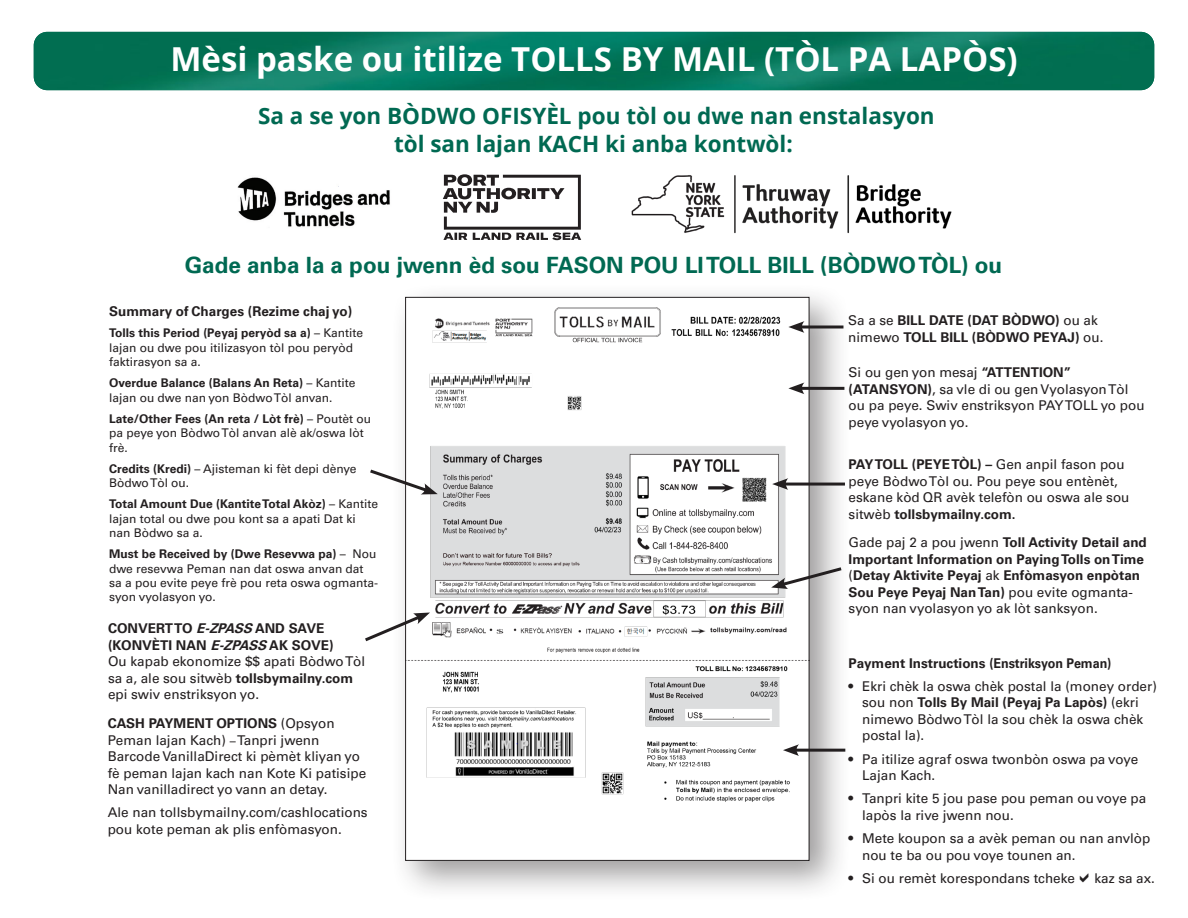
<style>
.page{position:relative;width:1188px;height:918px;background:#fff}
.page>*{position:absolute;margin:0;border:0;box-sizing:border-box;transform-origin:0 0}
.t1{font:700 33px "Open Sans";color:#fff}
.t2{font:700 22.5px/28.5px "Open Sans";color:#006952;text-align:center}
.t3{font:700 22.5px "Univers";color:#006952}
.t4{font:13.5px/16.5px "Univers";color:#231f20}
.t5{font:700 13.5px/16.5px "Univers";color:#231f20}
.t6{font:12px/14.4px "Univers";color:#231f20}
.s1{font-weight:700}
.s2{font-weight:400}
.s3{font-weight:700;font-style:italic}
.s4{font-size:12px}
</style>
<div class="page">
<div style="left:390px;top:282px;width:461px;height:620px;background:#231f20;opacity:.45"></div>
<div style="left:406px;top:297px;width:403px;height:563px;background:#fff"></div>
<img style="left:407px;top:307px;width:400px;height:495px">
<hr style="left:799px;top:326px;width:44px;height:2px;background:#231f20">
<svg style="left:788px;top:321px;width:16px;height:12px"></svg>
<hr style="left:783px;top:483px;width:62px;height:3px;background:#231f20">
<svg style="left:772px;top:478px;width:16px;height:12px"></svg>
<hr style="left:793px;top:749px;width:52px;height:3px;background:#231f20">
<svg style="left:783px;top:744px;width:16px;height:12px"></svg>
<hr style="left:799px;top:387px;width:45px;height:3px;background:#231f20">
<svg style="left:788px;top:382px;width:16px;height:12px"></svg>
<svg style="left:771px;top:565px;width:74px;height:24px"></svg>
<svg style="left:370px;top:467px;width:68px;height:28px"></svg>
<svg style="left:365px;top:613px;width:65px;height:31px"></svg>
<img style="left:34px;top:32px;width:1120px;height:58px">
<img style="left:237px;top:177px;width:153px;height:50px">
<img style="left:631px;top:175px;width:321px;height:59px">
<svg style="left:443px;top:174px;width:138px;height:66px"></svg>
<p class="t1" style="left:170px;top:35px;width:849px">Mèsi paske ou itilize TOLLS BY MAIL (TÒL PA LAPÒS)</p>
<p class="t2" style="left:258px;top:101px;width:678px">Sa a se yon BÒDWO OFISYÈL pou tòl ou dwe nan enstalasyon tòl san lajan KACH ki anba kontwòl:</p>
<p class="t3" style="left:185px;top:252px;width:819px">Gade anba la a pou jwenn èd sou FASON POU LI TOLL BILL (BÒDWO TÒL) ou</p>
<p class="t5" style="left:109px;top:303px;width:245px">Summary of Charges (Rezime chaj yo)</p>
<p class="t6" style="left:109px;top:326px;width:256px"><span class="s1">Tolls this Period (Peyaj peryòd sa a)</span> – Kantite lajan ou dwe pou itilizasyon tòl pou peryòd faktirasyon sa a.</p>
<p class="t6" style="left:109px;top:376px;width:248px"><span class="s1">Overdue Balance (Balans An Reta)</span> – Kantite lajan ou dwe nan yon Bòdwo Tòl anvan.</p>
<p class="t6" style="left:109px;top:411px;width:263px"><span class="s1">Late/Other Fees (An reta / Lòt frè)</span> – Poutèt ou pa peye yon Bòdwo Tòl anvan alè ak/oswa lòt frè.</p>
<p class="t6" style="left:109px;top:461px;width:249px"><span class="s1">Credits (Kredi)</span> – Ajisteman ki fèt depi dènye<br>Bòdwo Tòl ou.</p>
<p class="t6" style="left:109px;top:497px;width:271px"><span class="s1">Total Amount Due (Kantite Total Akòz)</span> – Kantite lajan total ou dwe pou kont sa a apati Dat ki nan Bòdwo sa a.</p>
<p class="t6" style="left:109px;top:547px;width:271px"><span class="s1">Must be Received by (Dwe Resevwa pa)</span> – Nou dwe resevwa Peman nan dat oswa anvan dat sa a pou evite peye frè pou reta oswa ogmanta&shy;syon vyolasyon yo.</p>
<p class="t5" style="left:849px;top:534px;width:300px"><span class="s2">Gade paj 2 a pou jwenn</span> Toll Activity Detail and Important Information on Paying Tolls on Time <span class="s2">(</span>Detay Aktivite Peyaj <span class="s2">ak</span> Enfòmasyon enpòtan Sou Peye Peyaj Nan Tan) <span class="s2">pou evite ogmanta&shy;syon nan vyolasyon yo ak lòt sanksyon.</span></p>
<p class="t5" style="left:848px;top:312px;width:257px"><span class="s2">Sa a se</span> BILL DATE (DAT BÒDWO) <span class="s2">ou ak nimewo</span> TOLL BILL (BÒDWO PEYAJ) <span class="s2">ou.</span></p>
<p class="t4" style="left:849px;top:364px;width:298px">Si ou gen yon mesaj <span class="s1">“ATTENTION” (ATANSYON)</span>, sa vle di ou gen Vyolasyon Tòl ou pa peye. Swiv enstriksyon PAY TOLL yo pou peye vyolasyon yo.</p>
<p class="t4" style="left:849px;top:456px;width:282px"><span class="s1">PAY TOLL (PEYE TÒL) –</span> Gen anpil fason pou peye Bòdwo Tòl ou. Pou peye sou entènèt, eskane kòd QR avèk telefòn ou oswa ale sou sitwèb <span class="s1">tollsbymailny.com.</span></p>
<p class="t4" style="left:108px;top:620px;width:259px"><span class="s1">CONVERT TO</span> <span class="s3">E-ZPASS</span> <span class="s1">AND SAVE (KONVÈTI NAN</span> <span class="s3">E-ZPASS</span> <span class="s1">AK SOVE)<br></span>Ou kapab ekonomize $$ apati Bòdwo Tòl sa a, ale sou sitwèb <span class="s1">tollsbymailny.com </span>epi swiv enstriksyon yo.</p>
<p class="t4" style="left:108px;top:715px;width:260px"><span class="s1">CASH PAYMENT OPTIONS</span> (Opsyon Peman lajan Kach) <span class="s4">–</span> Tanpri jwenn Barcode VanillaDirect ki pèmèt kliyan yo fè peman lajan kach nan Kote Ki patisipe Nan vanilladirect yo vann an detay.</p>
<p class="t4" style="left:108px;top:804px;width:262px">Ale nan tollsbymailny.com/cashlocations pou kote peman ak plis enfòmasyon.</p>
<p class="t5" style="left:849px;top:655px;width:264px">Payment Instructions (Enstriksyon Peman)</p>
<p class="t4" style="left:862px;top:678px;width:296px;text-indent:-14px">• Ekri chèk la oswa chèk postal la (money order) sou non <span class="s1">Tolls By Mail (Peyaj Pa Lapòs)</span> (ekri nimewo Bòdwo Tòl la sou chèk la oswa chèk postal la).</p>
<p class="t4" style="left:862px;top:751px;width:278px;text-indent:-14px">• Pa itilize agraf oswa twonbòn oswa pa voye<br>Lajan Kach.</p>
<p class="t4" style="left:862px;top:790px;width:286px;text-indent:-14px">• Tanpri kite 5 jou pase pou peman ou voye pa lapòs la rive jwenn nou.</p>
<p class="t4" style="left:862px;top:830px;width:290px;text-indent:-14px">• Mete koupon sa a avèk peman ou nan anvlòp nou te ba ou pou voye tounen an.</p>
<p class="t4" style="left:849px;top:870px;width:228px">• Si ou remèt korespondans tcheke</p>
<p class="t4" style="left:1095px;top:870px;width:62px">kaz sa ax.</p>
</div>
